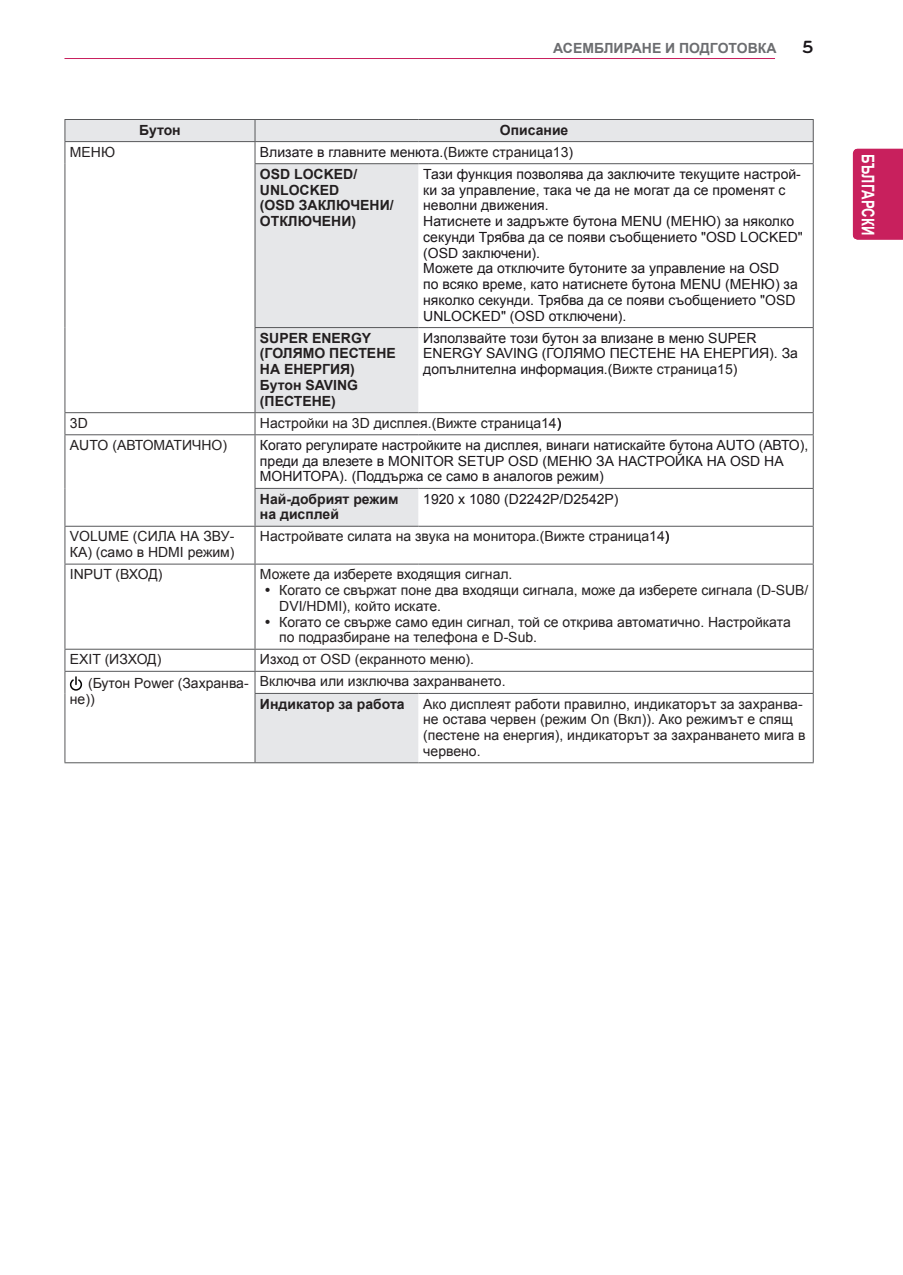
<style>
.page{position:relative;width:903px;height:1275px;background:#fff}
.page>*{position:absolute;margin:0;border:0;box-sizing:border-box;transform-origin:0 0}
.t1{font:700 18.38px "Bryant LG";color:#1a161a}
.t2{font:700 17.5px "Arial";color:#fff;scale:.75 1}
.Body{font:14px/15.8px "Arial";color:#1a161a}
.Body-2{font:14px/15.8px "Arial";color:#231f20}
.Body-Bullet{font:14px/15.8px "Arial";letter-spacing:-.005em;color:#231f20}
.Body-Bold-Center{font:700 14px/15.8px "Arial";color:#231f20}
.t3{font:700 14px "Arial";color:#6c6d70}
.s1{color:#231f20}
</style>
<div class="page">
<hr style="left:64px;top:58px;width:711px;height:1px;background:#c8205d">
<div style="left:853px;top:149px;width:50px;height:91px;background:#c8205d"></div>
<svg style="left:65px;top:120px;width:748px;height:642px"></svg>
<hr style="left:64px;top:526px;width:191px;height:1px;background:#57585a">
<hr style="left:64px;top:527px;width:1px;height:37px;background:#57585a">
<hr style="left:255px;top:527px;width:1px;height:37px;background:#57585a">
<hr style="left:64px;top:564px;width:191px;height:1px;background:#57585a">
<hr style="left:64px;top:119px;width:191px;height:1px;background:#57585a">
<hr style="left:255px;top:119px;width:163px;height:1px;background:#57585a">
<hr style="left:418px;top:119px;width:396px;height:1px;background:#57585a">
<hr style="left:64px;top:141px;width:191px;height:1px;background:#57585a">
<svg style="left:64px;top:120px;width:1px;height:44px"></svg>
<hr style="left:255px;top:141px;width:163px;height:1px;background:#57585a">
<svg style="left:255px;top:120px;width:1px;height:43px"></svg>
<hr style="left:418px;top:141px;width:396px;height:1px;background:#57585a">
<svg style="left:813px;top:120px;width:1px;height:43px"></svg>
<hr style="left:64px;top:164px;width:1px;height:164px;background:#57585a">
<hr style="left:255px;top:163px;width:163px;height:1px;background:#57585a">
<hr style="left:255px;top:164px;width:1px;height:163px;background:#57585a">
<hr style="left:418px;top:163px;width:396px;height:1px;background:#57585a">
<hr style="left:813px;top:164px;width:1px;height:163px;background:#57585a">
<hr style="left:64px;top:328px;width:1px;height:84px;background:#57585a">
<hr style="left:255px;top:327px;width:163px;height:1px;background:#57585a">
<hr style="left:255px;top:328px;width:1px;height:84px;background:#57585a">
<hr style="left:418px;top:327px;width:396px;height:1px;background:#57585a">
<hr style="left:813px;top:328px;width:1px;height:84px;background:#57585a">
<hr style="left:64px;top:412px;width:191px;height:1px;background:#57585a">
<svg style="left:64px;top:413px;width:1px;height:21px"></svg>
<hr style="left:255px;top:412px;width:163px;height:1px;background:#57585a">
<svg style="left:255px;top:413px;width:1px;height:21px"></svg>
<hr style="left:418px;top:412px;width:396px;height:1px;background:#57585a">
<svg style="left:813px;top:413px;width:1px;height:21px"></svg>
<hr style="left:64px;top:434px;width:191px;height:1px;background:#57585a">
<hr style="left:64px;top:435px;width:1px;height:53px;background:#57585a">
<hr style="left:255px;top:434px;width:163px;height:1px;background:#57585a">
<hr style="left:255px;top:435px;width:1px;height:53px;background:#57585a">
<hr style="left:418px;top:434px;width:396px;height:1px;background:#57585a">
<hr style="left:813px;top:435px;width:1px;height:53px;background:#57585a">
<hr style="left:64px;top:488px;width:1px;height:38px;background:#57585a">
<hr style="left:255px;top:488px;width:163px;height:1px;background:#57585a">
<hr style="left:255px;top:489px;width:1px;height:37px;background:#57585a">
<hr style="left:418px;top:488px;width:396px;height:1px;background:#57585a">
<hr style="left:813px;top:489px;width:1px;height:37px;background:#57585a">
<hr style="left:255px;top:526px;width:163px;height:1px;background:#57585a">
<hr style="left:418px;top:526px;width:396px;height:1px;background:#57585a">
<hr style="left:813px;top:527px;width:1px;height:37px;background:#57585a">
<hr style="left:64px;top:564px;width:1px;height:85px;background:#57585a">
<hr style="left:255px;top:564px;width:163px;height:1px;background:#57585a">
<hr style="left:255px;top:564px;width:1px;height:85px;background:#57585a">
<hr style="left:418px;top:564px;width:396px;height:1px;background:#57585a">
<hr style="left:813px;top:564px;width:1px;height:85px;background:#57585a">
<hr style="left:64px;top:649px;width:191px;height:1px;background:#57585a">
<hr style="left:255px;top:649px;width:163px;height:1px;background:#57585a">
<hr style="left:418px;top:649px;width:396px;height:1px;background:#57585a">
<hr style="left:64px;top:671px;width:191px;height:1px;background:#57585a">
<hr style="left:255px;top:671px;width:163px;height:1px;background:#57585a">
<svg style="left:255px;top:650px;width:1px;height:43px"></svg>
<hr style="left:418px;top:671px;width:396px;height:1px;background:#57585a">
<svg style="left:813px;top:650px;width:1px;height:43px"></svg>
<hr style="left:64px;top:693px;width:1px;height:69px;background:#57585a">
<hr style="left:255px;top:693px;width:163px;height:1px;background:#57585a">
<hr style="left:255px;top:694px;width:1px;height:68px;background:#57585a">
<hr style="left:418px;top:693px;width:396px;height:1px;background:#57585a">
<hr style="left:813px;top:694px;width:1px;height:68px;background:#57585a">
<hr style="left:64px;top:762px;width:191px;height:1px;background:#57585a">
<hr style="left:255px;top:762px;width:163px;height:1px;background:#57585a">
<hr style="left:418px;top:762px;width:396px;height:1px;background:#57585a">
<svg style="left:64px;top:650px;width:18px;height:43px"></svg>
<svg style="left:549px;top:418px;width:7px;height:10px"></svg>
<svg style="left:657px;top:531px;width:7px;height:10px"></svg>
<svg style="left:265px;top:588px;width:5px;height:4px"></svg>
<svg style="left:265px;top:620px;width:5px;height:4px"></svg>
<p class="t3" style="left:553px;top:39px;width:225px">АСЕМБЛИРАНЕ И ПОДГОТОВКА</p>
<h1 class="t1" style="left:802px;top:36px;width:13px">5</h1>
<p class="Body-Bold-Center" style="left:139px;top:122px;width:43px">Бутон</p>
<p class="Body-Bold-Center" style="left:500px;top:122px;width:70px">Описание</p>
<p class="Body-2" style="left:70px;top:144px;width:47px">МЕНЮ</p>
<p class="Body" style="left:260px;top:144px;width:315px">Влизате в главните менюта.(<span class="s1">Вижте страница13</span>)</p>
<p class="Body-Bold-Center" style="left:260px;top:167px;width:99px">OSD LOCKED/<br>UNLOCKED</p>
<p class="Body-Bold-Center" style="left:260px;top:198px;width:135px">(OSD ЗАКЛЮЧЕНИ/<br>ОТКЛЮЧЕНИ)</p>
<p class="Body" style="left:423px;top:166px;width:379px">Тази функция позволява да заключите текущите настрой&shy;ки за управление, така че да не могат да се променят с неволни движения.</p>
<p class="Body" style="left:423px;top:213px;width:381px">Натиснете и задръжте бутона MENU (МЕНЮ) за няколко секунди Трябва да се появи съобщението "OSD LOCKED" (OSD заключени).</p>
<p class="Body" style="left:423px;top:261px;width:376px">Можете да отключите бутоните за управление на OSD по всяко време, като натиснете бутона MENU (МЕНЮ) за няколко секунди. Трябва да се появи съобщението "OSD UNLOCKED" (OSD отключени).</p>
<p class="Body-Bold-Center" style="left:260px;top:330px;width:113px">SUPER ENERGY</p>
<p class="Body-Bold-Center" style="left:260px;top:346px;width:137px">(ГОЛЯМО ПЕСТЕНЕ<br>НА ЕНЕРГИЯ)</p>
<p class="Body-Bold-Center" style="left:260px;top:378px;width:100px">Бутон SAVING</p>
<p class="Body-Bold-Center" style="left:260px;top:393px;width:77px">(ПЕСТЕНЕ)</p>
<p class="Body" style="left:423px;top:330px;width:376px">Използвайте този бутон за влизане в меню SUPER<br>ENERGY SAVING (ГОЛЯМО ПЕСТЕНЕ НА ЕНЕРГИЯ). За допълнителна информация.(<span class="s1">Вижте страница15</span>)</p>
<p class="Body-2" style="left:70px;top:415px;width:19px">3D</p>
<p class="Body-2" style="left:260px;top:415px;width:283px">Настройки на 3D дисплея.(Вижте страница</p>
<p class="Body-2" style="left:70px;top:437px;width:159px">AUTO (АВТОМАТИЧНО)</p>
<p class="Body" style="left:260px;top:437px;width:550px">Когато регулирате настройките на дисплея, винаги натискайте бутона AUTO (АВТО), преди да влезете в MONITOR SETUP OSD (МЕНЮ ЗА НАСТРОЙКА НА OSD НА<br>МОНИТОРА). (Поддържа се само в аналогов режим)</p>
<p class="Body-Bold-Center" style="left:260px;top:491px;width:140px">Най-добрият режим на дисплей</p>
<p class="Body" style="left:423px;top:491px;width:197px">1920 x 1080 (D2242P/D2542P)</p>
<p class="Body-2" style="left:70px;top:529px;width:166px">VOLUME (СИЛА НА ЗВУ-<br>КА) (само в HDMI режим)</p>
<p class="Body-2" style="left:260px;top:529px;width:391px">Настройвате силата на звука на монитора.(Вижте страница</p>
<p class="Body-2" style="left:70px;top:567px;width:94px">INPUT (ВХОД)</p>
<p class="Body-2" style="left:260px;top:567px;width:254px">Можете да изберете входящия сигнал.</p>
<p class="Body-Bullet" style="left:279px;top:582px;width:530px">Когато се свържат поне два входящи сигнала, може да изберете сигнала (D-SUB/<br>DVI/HDMI), който искате.</p>
<p class="Body-Bullet" style="left:279px;top:614px;width:513px">Когато се свърже само един сигнал, той се открива автоматично. Настройката по подразбиране на телефона е D-Sub.</p>
<p class="Body-2" style="left:70px;top:652px;width:93px">EXIT (ИЗХОД)</p>
<p class="Body-2" style="left:260px;top:652px;width:216px">Изход от OSD (екранното меню).</p>
<p class="Body-2" style="left:70px;top:676px;width:180px;text-indent:18px">(Бутон Power (Захранва&shy;не))</p>
<p class="Body-2" style="left:260px;top:674px;width:247px">Включва или изключва захранването.</p>
<p class="Body-Bold-Center" style="left:260px;top:696px;width:146px">Индикатор за работа</p>
<p class="Body-2" style="left:423px;top:696px;width:384px">Ако дисплеят работи правилно, индикаторът за захранва&shy;не остава червен (режим On (Вкл)). Ако режимът е спящ (пестене на енергия), индикаторът за захранването мига в червено.</p>
<p class="t2" style="left:879px;top:154px;width:109px;rotate:90deg">БЪЛГАРСКИ</p>
</div>
